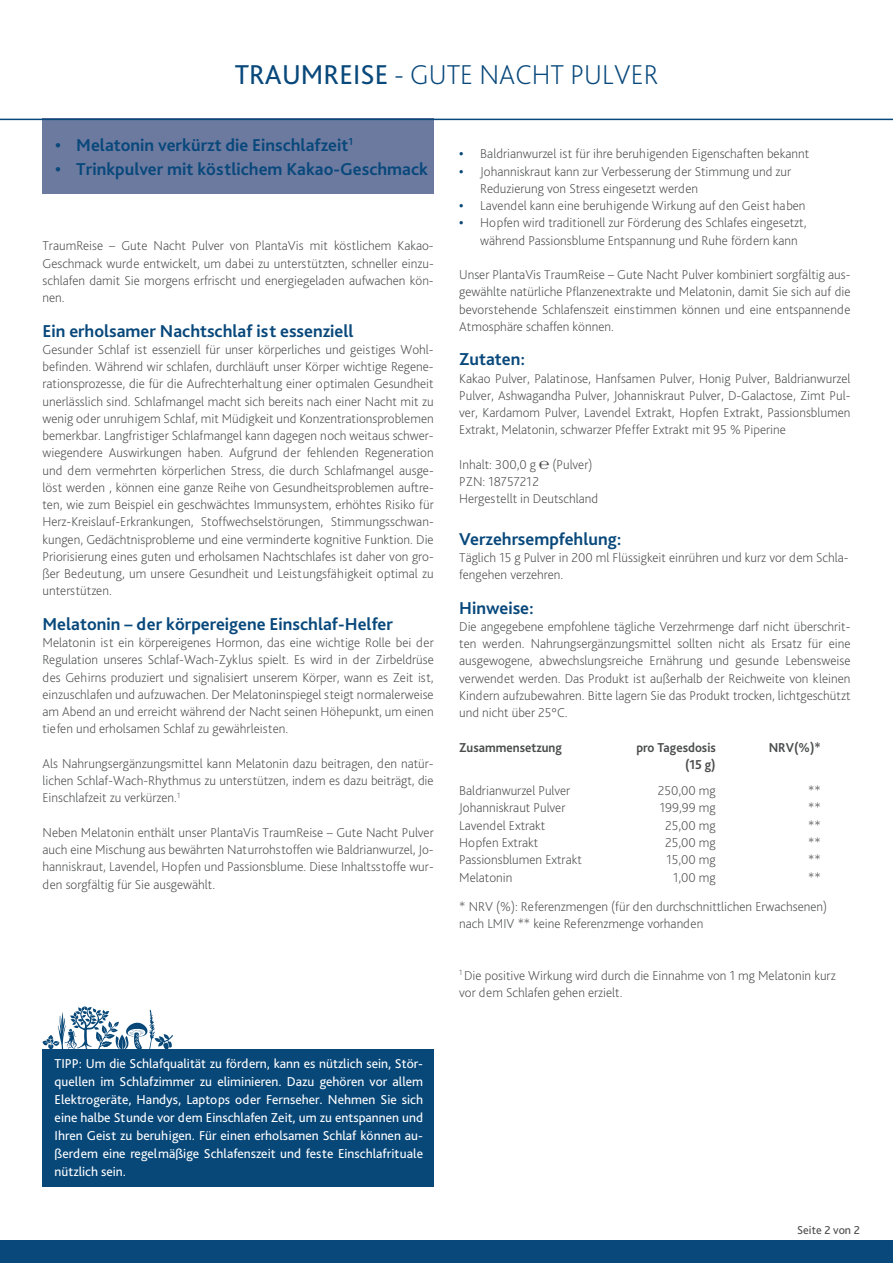
<style>
.page{position:relative;width:893px;height:1263px;background:#fff}
.page>*{position:absolute;margin:0;border:0;box-sizing:border-box;transform-origin:0 0}
.t1{font:200 28.5px "Bliss Pro";letter-spacing:.005em;color:#08487b}
.t2{font:700 18px "Bliss Pro";color:#08487b}
.t3{font:200 13.5px/17.2px "Bliss Pro";color:#4b4c4d;text-align:justify}
.t4{font:13.5px/18px "Bliss Pro";color:#fff;text-align:justify}
.t5{font:700 13.5px "Bliss Pro";color:#4b4c4d;scale:.95 1}
.t6{font:12px "Bliss Pro";color:#4b4c4d}
.s1{font-weight:400}
.s2{font-weight:700;color:#084879}
</style>
<div class="page">
<div style="left:43px;top:119px;width:391px;height:75px;background:#6d7aa0"></div>
<hr style="left:0;top:119px;width:893px;height:1px;background:#08487b">
<div style="left:0;top:1240px;width:893px;height:23px;background:#08487b"></div>
<div style="left:43px;top:1049px;width:391px;height:138px;background:#084879"></div>
<svg style="left:43px;top:1006px;width:130px;height:43px"></svg>
<h1 class="t1" style="left:235px;top:57px;width:425px"><span class="s1">TRAUMREISE</span> - GUTE NACHT PULVER</h1>
<h2 class="t2" style="left:55px;top:134px;width:299px">• Melatonin verkürzt die Einschlafzeit<sup>1</sup></h2>
<h2 class="t2" style="left:55px;top:158px;width:374px">• Trinkpulver mit köstlichem Kakao-Geschmack</h2>
<p class="t3" style="left:43px;top:237px;width:393px">TraumReise – Gute Nacht Pulver von PlantaVis mit köstlichem Kakao-Geschmack wurde entwickelt, um dabei zu unterstützten, schneller einzu&shy;schlafen damit Sie morgens erfrischt und energiegeladen aufwachen kön&shy;nen.</p>
<h2 class="t2" style="left:43px;top:319px;width:313px">Ein erholsamer Nachtschlaf ist essenziell</h2>
<p class="t3" style="left:43px;top:340px;width:393px">Gesunder Schlaf ist essenziell für unser körperliches und geistiges Wohl&shy;befinden. Während wir schlafen, durchläuft unser Körper wichtige Regene&shy;rationsprozesse, die für die Aufrechterhaltung einer optimalen Gesundheit unerlässlich sind. Schlafmangel macht sich bereits nach einer Nacht mit zu wenig oder unruhigem Schlaf, mit Müdigkeit und Konzentrationsproblemen bemerkbar. Langfristiger Schlafmangel kann dagegen noch weitaus schwer&shy;wiegendere Auswirkungen haben. Aufgrund der fehlenden Regeneration und dem vermehrten körperlichen Stress, die durch Schlafmangel ausge&shy;löst werden , können eine ganze Reihe von Gesundheitsproblemen auftre&shy;ten, wie zum Beispiel ein geschwächtes Immunsystem, erhöhtes Risiko für Herz-Kreislauf-Erkrankungen, Stoffwechselstörungen, Stimmungsschwan&shy;kungen, Gedächtnisprobleme und eine verminderte kognitive Funktion. Die Priorisierung eines guten und erholsamen Nachtschlafes ist daher von gro&shy;ßer Bedeutung, um unsere Gesundheit und Leistungsfähigkeit optimal zu unterstützen.</p>
<h2 class="t2" style="left:43px;top:613px;width:352px">Melatonin – der körpereigene Einschlaf-Helfer</h2>
<p class="t3" style="left:43px;top:634px;width:393px">Melatonin ist ein körpereigenes Hormon, das eine wichtige Rolle bei der Regulation unseres Schlaf-Wach-Zyklus spielt. Es wird in der Zirbeldrüse des Gehirns produziert und signalisiert unserem Körper, wann es Zeit ist, einzuschlafen und aufzuwachen. Der Melatoninspiegel steigt normalerweise am Abend an und erreicht während der Nacht seinen Höhepunkt, um einen tiefen und erholsamen Schlaf zu gewährleisten.</p>
<p class="t3" style="left:43px;top:754px;width:393px">Als Nahrungsergänzungsmittel kann Melatonin dazu beitragen, den natür&shy;lichen Schlaf-Wach-Rhythmus zu unterstützen, indem es dazu beiträgt, die Einschlafzeit zu verkürzen.<sup>1</sup></p>
<p class="t3" style="left:43px;top:823px;width:393px">Neben Melatonin enthält unser PlantaVis TraumReise – Gute Nacht Pulver auch eine Mischung aus bewährten Naturrohstoffen wie Baldrianwurzel, Jo&shy;hanniskraut, Lavendel, Hopfen und Passionsblume. Diese Inhaltsstoffe wur&shy;den sorgfältig für Sie ausgewählt.</p>
<p class="t4" style="left:55px;top:1054px;width:370px">TIPP: Um die Schlafqualität zu fördern, kann es nützlich sein, Stör&shy;quellen im Schlafzimmer zu eliminieren. Dazu gehören vor allem Elektrogeräte, Handys, Laptops oder Fernseher. Nehmen Sie sich eine halbe Stunde vor dem Einschlafen Zeit, um zu entspannen und Ihren Geist zu beruhigen. Für einen erholsamen Schlaf können au&shy;ßerdem eine regelmäßige Schlafenszeit und feste Einschlafrituale nützlich sein.</p>
<p class="t3" style="left:459px;top:145px;width:351px"><span class="s2">•</span> Baldrianwurzel ist für ihre beruhigenden Eigenschaften bekannt</p>
<p class="t3" style="left:480px;top:162px;width:312px;text-indent:-21px"><span class="s2">•</span> Johanniskraut kann zur Verbesserung der Stimmung und zur<br>Reduzierung von Stress eingesetzt werden</p>
<p class="t3" style="left:459px;top:197px;width:348px"><span class="s2">•</span> Lavendel kann eine beruhigende Wirkung auf den Geist haben</p>
<p class="t3" style="left:480px;top:214px;width:328px;text-indent:-21px"><span class="s2">•</span> Hopfen wird traditionell zur Förderung des Schlafes eingesetzt, während Passionsblume Entspannung und Ruhe fördern kann</p>
<p class="t3" style="left:459px;top:266px;width:393px">Unser PlantaVis TraumReise – Gute Nacht Pulver kombiniert sorgfältig aus&shy;gewählte natürliche Pflanzenextrakte und Melatonin, damit Sie sich auf die bevorstehende Schlafenszeit einstimmen können und eine entspannende Atmosphäre schaffen können.</p>
<h2 class="t2" style="left:459px;top:348px;width:67px">Zutaten:</h2>
<p class="t3" style="left:459px;top:369px;width:393px">Kakao Pulver, Palatinose, Hanfsamen Pulver, Honig Pulver, Baldrianwurzel Pulver, Ashwagandha Pulver, Johanniskraut Pulver, D-Galactose, Zimt Pul&shy;ver, Kardamom Pulver, Lavendel Extrakt, Hopfen Extrakt, Passionsblumen Extrakt, Melatonin, schwarzer Pfeffer Extrakt mit 95 % Piperine</p>
<p class="t3" style="left:459px;top:455px;width:140px;text-align:left">Inhalt: 300,0 g ℮ (Pulver)<br>PZN: 18757212<br>Hergestellt in Deutschland</p>
<h2 class="t2" style="left:459px;top:527px;width:164px">Verzehrsempfehlung:</h2>
<p class="t3" style="left:459px;top:548px;width:391px">Täglich 15 g Pulver in 200 ml Flüssigkeit einrühren und kurz vor dem Schla&shy;fengehen verzehren.</p>
<h2 class="t2" style="left:459px;top:596px;width:76px">Hinweise:</h2>
<p class="t3" style="left:459px;top:617px;width:393px">Die angegebene empfohlene tägliche Verzehrmenge darf nicht überschrit&shy;ten werden. Nahrungsergänzungsmittel sollten nicht als Ersatz für eine ausgewogene, abwechslungsreiche Ernährung und gesunde Lebensweise verwendet werden. Das Produkt ist außerhalb der Reichweite von kleinen Kindern aufzubewahren. Bitte lagern Sie das Produkt trocken, lichtgeschützt und nicht über 25°C.</p>
<p class="t5" style="left:459px;top:739px;width:110px">Zusammensetzung</p>
<p class="t5" style="left:636px;top:739px;width:85px">pro Tagesdosis</p>
<p class="t5" style="left:769px;top:739px;width:56px">NRV(%)*</p>
<p class="t5" style="left:685px;top:756px;width:34px">(15 g)</p>
<p class="t3" style="left:459px;top:782px;width:113px">Baldrianwurzel Pulver</p>
<p class="t3" style="left:658px;top:782px;width:60px">250,00 mg</p>
<p class="t3" style="left:808px;top:782px;width:14px">**</p>
<p class="t3" style="left:459px;top:799px;width:108px">Johanniskraut Pulver</p>
<p class="t3" style="left:660px;top:799px;width:57px">199,99 mg</p>
<p class="t3" style="left:808px;top:799px;width:14px">**</p>
<p class="t3" style="left:459px;top:816px;width:88px">Lavendel Extrakt</p>
<p class="t3" style="left:665px;top:816px;width:52px">25,00 mg</p>
<p class="t3" style="left:808px;top:816px;width:14px">**</p>
<p class="t3" style="left:459px;top:833px;width:80px">Hopfen Extrakt</p>
<p class="t3" style="left:665px;top:833px;width:52px">25,00 mg</p>
<p class="t3" style="left:808px;top:833px;width:14px">**</p>
<p class="t3" style="left:459px;top:851px;width:124px">Passionsblumen Extrakt</p>
<p class="t3" style="left:666px;top:851px;width:51px">15,00 mg</p>
<p class="t3" style="left:808px;top:851px;width:14px">**</p>
<p class="t3" style="left:459px;top:868px;width:55px">Melatonin</p>
<p class="t3" style="left:673px;top:868px;width:44px">1,00 mg</p>
<p class="t3" style="left:459px;top:862px;width:369px;line-height:29.2px;text-indent:349px">** * NRV (%): Referenzmengen (für den durchschnittlichen Erwachsenen)</p>
<p class="t3" style="left:459px;top:914px;width:246px">nach LMIV ** keine Referenzmenge vorhanden</p>
<p class="t3" style="left:459px;top:966px;width:378px"><sup>1</sup> Die positive Wirkung wird durch die Einnahme von 1 mg Melatonin kurz vor dem Schlafen gehen erzielt.</p>
<p class="t6" style="left:797px;top:1222px;width:64px">Seite 2 von 2</p>
</div>
